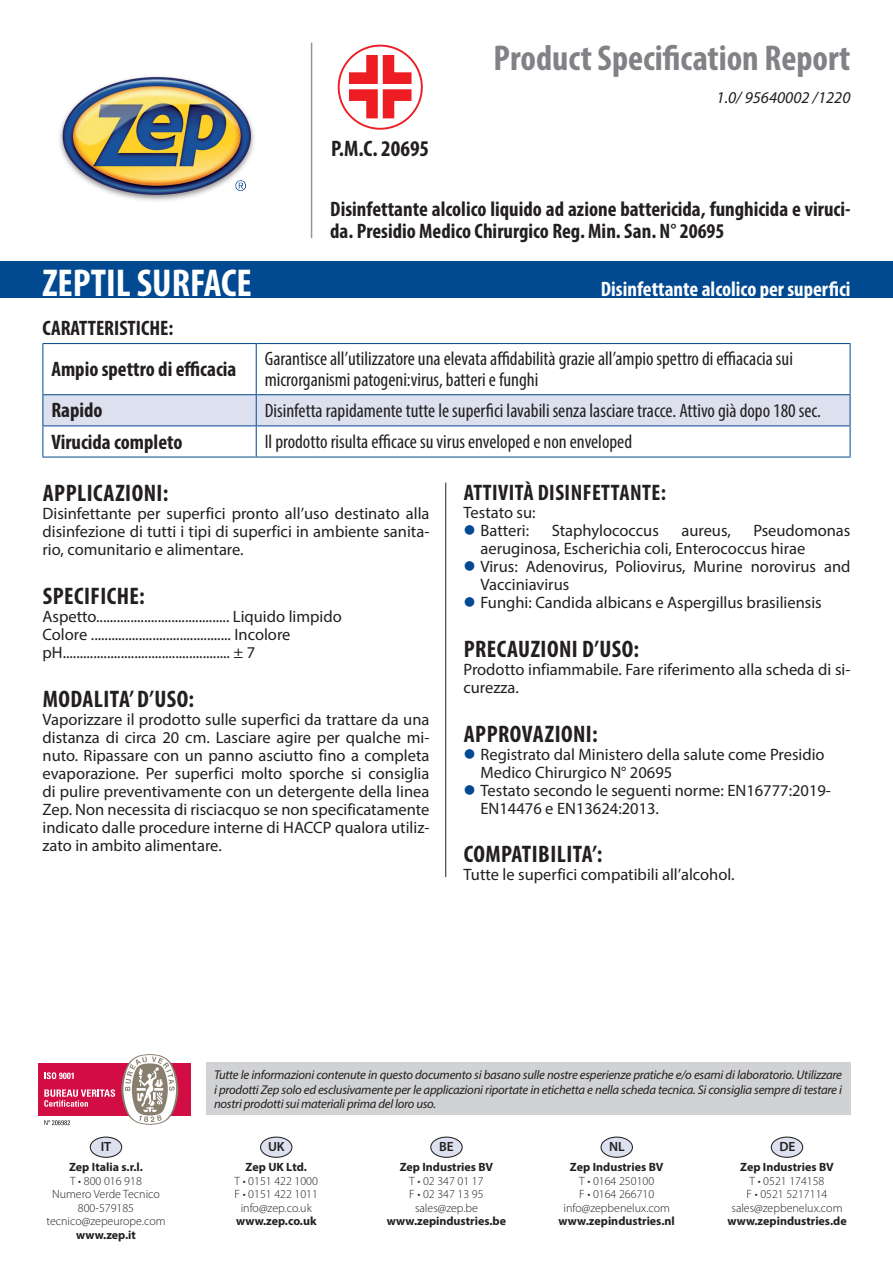
<style>
.page{position:relative;width:893px;height:1263px;background:#fff}
.page>*{position:absolute;margin:0;border:0;box-sizing:border-box;transform-origin:0 0}
.t1{font:700 condensed 39px "Myriad Pro";color:#fff}
.t2{font:700 condensed 36px "Myriad Pro";color:#808285}
.t3{font:700 condensed 24px "Myriad Pro";letter-spacing:.02em;color:#231f20}
.t4{font:700 condensed 22.5px "Myriad Pro";letter-spacing:.02em;color:#231f20}
.t5{font:700 condensed 21px/22.5px "Myriad Pro";color:#231f20}
.t6{font:700 condensed 21px "Myriad Pro";color:#fff}
.t7{font:condensed 19.5px/21px "Myriad Pro";color:#231f20}
.t8{font:16.5px/18px "Myriad Pro";color:#231f20}
.t9{font:italic 16.5px "Myriad Pro";color:#231f20}
.t10{font:600 13.35px "Myriad Pro";color:#231f20}
.t11{font:italic 12.75px/14.2px "Myriad Pro";letter-spacing:-.02em;color:#231f20;text-align:justify}
.t12{font:300 12px/13.5px "Myriad Pro";color:#231f20;text-align:center}
.t13{font:700 12px "Myriad Pro";color:#231f20}
</style>
<div class="page">
<div style="left:90px;top:1137px;width:32px;height:20px;background:#dde1ef;border-radius:50%"></div>
<div style="left:90px;top:1136px;width:32px;height:22px;border:1px solid #231f20;border-radius:50%"></div>
<div style="left:261px;top:1137px;width:31px;height:20px;background:#dde1ef;border-radius:50%"></div>
<div style="left:260px;top:1136px;width:32px;height:22px;border:1px solid #231f20;border-radius:50%"></div>
<div style="left:431px;top:1137px;width:31px;height:20px;background:#dde1ef;border-radius:50%"></div>
<div style="left:430px;top:1136px;width:33px;height:22px;border:1px solid #231f20;border-radius:50%"></div>
<div style="left:601px;top:1137px;width:31px;height:20px;background:#dde1ef;border-radius:50%"></div>
<div style="left:600px;top:1136px;width:33px;height:22px;border:1px solid #231f20;border-radius:50%"></div>
<div style="left:771px;top:1137px;width:32px;height:20px;background:#dde1ef;border-radius:50%"></div>
<div style="left:771px;top:1136px;width:32px;height:22px;border:1px solid #231f20;border-radius:50%"></div>
<hr style="left:311px;top:43px;width:1px;height:195px;background:#939598">
<img style="left:59px;top:76px;width:196px;height:125px">
<div style="left:0;top:261px;width:893px;height:37px;background:#014990"></div>
<svg style="left:44px;top:344px;width:806px;height:113px"></svg>
<div style="left:44px;top:395px;width:806px;height:30px;background:#dde1ef"></div>
<hr style="left:43px;top:343px;width:213px;height:1px;background:#014990">
<hr style="left:43px;top:344px;width:1px;height:50px;background:#014990">
<hr style="left:256px;top:343px;width:594px;height:1px;background:#014990">
<hr style="left:256px;top:344px;width:1px;height:50px;background:#014990">
<hr style="left:850px;top:344px;width:1px;height:50px;background:#014990">
<hr style="left:43px;top:394px;width:213px;height:1px;background:#014990">
<hr style="left:43px;top:395px;width:1px;height:30px;background:#014990">
<hr style="left:256px;top:394px;width:594px;height:1px;background:#014990">
<hr style="left:256px;top:395px;width:1px;height:30px;background:#014990">
<hr style="left:850px;top:395px;width:1px;height:30px;background:#014990">
<hr style="left:43px;top:425px;width:213px;height:1px;background:#014990">
<hr style="left:43px;top:426px;width:1px;height:31px;background:#014990">
<hr style="left:256px;top:425px;width:594px;height:1px;background:#014990">
<hr style="left:256px;top:426px;width:1px;height:31px;background:#014990">
<hr style="left:850px;top:426px;width:1px;height:31px;background:#014990">
<hr style="left:43px;top:457px;width:213px;height:1px;background:#014990">
<hr style="left:256px;top:457px;width:594px;height:1px;background:#014990">
<hr style="left:445px;top:483px;width:1px;height:394px;background:#231f20">
<div style="left:206px;top:1062px;width:644px;height:53px;background:#d1d2d4"></div>
<div style="left:38px;top:1063px;width:153px;height:52px;background:#d20d44"></div>
<svg style="left:44px;top:1072px;width:30px;height:7px"></svg>
<svg style="left:44px;top:1089px;width:71px;height:18px"></svg>
<svg style="left:121px;top:1054px;width:57px;height:71px"></svg>
<svg style="left:44px;top:1120px;width:26px;height:5px"></svg>
<svg style="left:348px;top:55px;width:71px;height:71px"></svg>
<div style="left:338px;top:45px;width:85px;height:85px;border:2px solid #ee1d23;border-radius:50%"></div>
<h2 class="t2" style="left:494px;top:35px;width:358px">Product Specification Report</h2>
<h3 class="t4" style="left:331px;top:134px;width:99px">P.M.C. 20695</h3>
<p class="t9" style="left:716px;top:87px;width:135px">1.0/ 95640002 /1220</p>
<p class="t5" style="left:330px;top:197px;width:522px">Disinfettante alcolico liquido ad azione battericida, funghicida e viruci&shy;da. Presidio Medico Chirurgico Reg. Min. San. N° 20695</p>
<h1 class="t1" style="left:43px;top:259px;width:211px">ZEPTIL SURFACE</h1>
<p class="t6" style="left:601px;top:276px;width:251px">Disinfettante alcolico per superfici</p>
<p class="t5" style="left:51px;top:306px;width:187px;line-height:41.5px;text-indent:-9px">CARATTERISTICHE:<br>Ampio spettro di efficacia</p>
<p class="t7" style="left:265px;top:348px;width:530px">Garantisce all’utilizzatore una elevata affidabilità grazie all’ampio spettro di effiacacia sui microrganismi patogeni:virus, batteri e funghi</p>
<p class="t5" style="left:51px;top:399px;width:53px">Rapido</p>
<p class="t7" style="left:265px;top:400px;width:558px">Disinfetta rapidamente tutte le superfici lavabili senza lasciare tracce. Attivo già dopo 180 sec.</p>
<p class="t5" style="left:51px;top:430px;width:133px">Virucida completo</p>
<p class="t7" style="left:265px;top:431px;width:369px">Il prodotto risulta efficace su virus enveloped e non enveloped</p>
<h3 class="t3" style="left:43px;top:478px;width:127px">APPLICAZIONI:</h3>
<p class="t8" style="left:43px;top:504px;width:388px;text-align:justify">Disinfettante per superfici pronto all’uso destinato alla disinfezione di tutti i tipi di superfici in ambiente sanita&shy;rio, comunitario e alimentare.</p>
<h3 class="t3" style="left:43px;top:581px;width:104px">SPECIFICHE:</h3>
<p class="t8" style="left:43px;top:607px;width:301px">Aspetto....................................... Liquido limpido<br>Colore ......................................... Incolore pH................................................. ± 7</p>
<h3 class="t3" style="left:43px;top:684px;width:153px">MODALITA’ D’USO:</h3>
<p class="t8" style="left:43px;top:710px;width:388px;text-align:justify">Vaporizzare il prodotto sulle superfici da trattare da una distanza di circa 20 cm. Lasciare agire per qualche mi&shy;nuto. Ripassare con un panno asciutto fino a completa evaporazione. Per superfici molto sporche si consiglia di pulire preventivamente con un detergente della linea Zep. Non necessita di risciacquo se non specificatamente indicato dalle procedure interne di HACCP qualora utiliz&shy;zato in ambito alimentare.</p>
<h3 class="t4" style="left:464px;top:478px;width:204px">ATTIVITÀ DISINFETTANTE:</h3>
<p class="t8" style="left:480px;top:503px;width:57px;text-indent:-17px">Testato su:<br>Batteri:</p>
<p class="t8" style="left:480px;top:521px;width:371px;text-indent:273px">Pseudomonas aeruginosa, Escherichia coli, Enterococcus hirae<br>Virus: Adenovirus, Poliovirus, Murine norovirus and Vacciniavirus<br>Funghi: Candida albicans e Aspergillus brasiliensis</p>
<h3 class="t3" style="left:464px;top:634px;width:177px">PRECAUZIONI D’USO:</h3>
<p class="t8" style="left:463px;top:660px;width:388px">Prodotto infiammabile. Fare riferimento alla scheda di si&shy;curezza.</p>
<h3 class="t3" style="left:464px;top:718px;width:136px">APPROVAZIONI:</h3>
<p class="t8" style="left:480px;top:745px;width:352px">Registrato dal Ministero della salute come Presidio Medico Chirurgico N° 20695<br>Testato secondo le seguenti norme: EN16777:2019- EN14476 e EN13624:2013.</p>
<h3 class="t3" style="left:464px;top:839px;width:140px">COMPATIBILITA’:</h3>
<p class="t8" style="left:463px;top:866px;width:273px">Tutte le superfici compatibili all’alcohol.</p>
<p class="t8" style="left:552px;top:521px;width:109px">Staphylococcus</p>
<p class="t8" style="left:681px;top:521px;width:51px">aureus,</p>
<p class="t10" style="left:101px;top:1138px;width:12px">IT</p>
<p class="t13" style="left:69px;top:1159px;width:75px">Zep Italia s.r.l.</p>
<p class="t12" style="left:46px;top:1174px;width:121px">T • 800 016 918<br>Numero Verde Tecnico<br>800-579185 tecnico@zepeurope.com</p>
<p class="t13" style="left:76px;top:1227px;width:61px">www.zep.it</p>
<p class="t11" style="left:214px;top:1068px;width:629px">Tutte le informazioni contenute in questo documento si basano sulle nostre esperienze pratiche e/o esami di laboratorio. Utilizzare i prodotti Zep solo ed esclusivamente per le applicazioni riportate in etichetta e nella scheda tecnica. Si consiglia sempre di testare i nostri prodotti sui materiali prima del loro uso.</p>
<p class="t10" style="left:268px;top:1138px;width:18px">UK</p>
<p class="t13" style="left:246px;top:1159px;width:63px">Zep UK Ltd.</p>
<p class="t12" style="left:234px;top:1174px;width:85px">T • 0151 422 1000<br>F • 0151 422 1011 info@zep.co.uk</p>
<p class="t13" style="left:236px;top:1213px;width:82px">www.zep.co.uk</p>
<p class="t10" style="left:439px;top:1138px;width:16px">BE</p>
<p class="t13" style="left:400px;top:1159px;width:95px">Zep Industries BV</p>
<p class="t12" style="left:409px;top:1174px;width:76px">T • 02 347 01 17<br>F • 02 347 13 95 sales@zep.be</p>
<p class="t13" style="left:387px;top:1213px;width:121px">www.zepindustries.be</p>
<p class="t10" style="left:609px;top:1138px;width:17px">NL</p>
<p class="t13" style="left:570px;top:1159px;width:95px">Zep Industries BV</p>
<p class="t12" style="left:563px;top:1174px;width:108px">T • 0164 250100<br>F • 0164 266710 info@zepbenelux.com</p>
<p class="t13" style="left:559px;top:1213px;width:118px">www.zepindustries.nl</p>
<p class="t10" style="left:779px;top:1138px;width:18px">DE</p>
<p class="t13" style="left:740px;top:1159px;width:95px">Zep Industries BV</p>
<p class="t12" style="left:731px;top:1174px;width:112px">T • 0521 174158<br>F • 0521 5217114 sales@zepbenelux.com</p>
<p class="t13" style="left:727px;top:1213px;width:121px">www.zepindustries.de</p>
</div>
